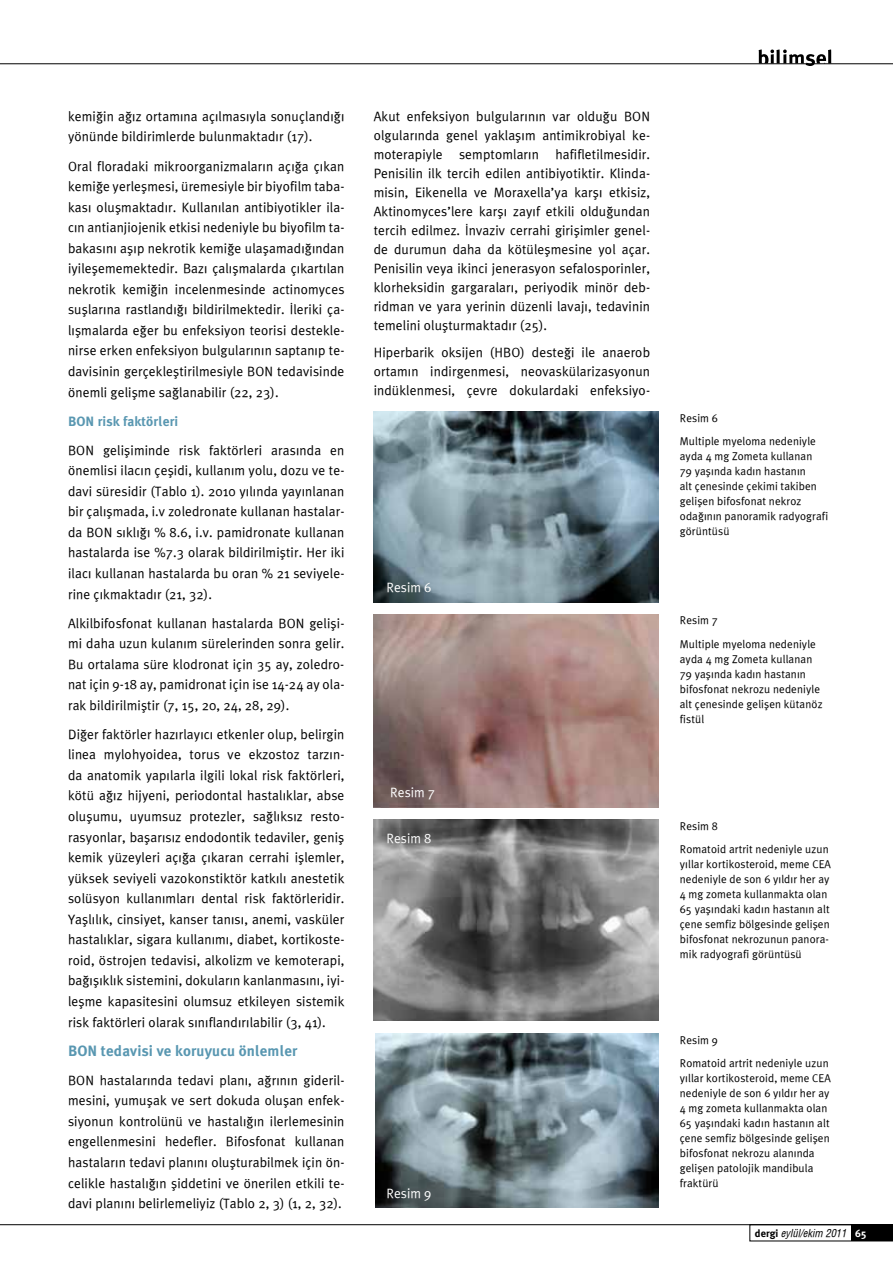
<style>
.page{position:relative;width:893px;height:1263px;background:#fff}
.page>*{position:absolute;margin:0;border:0;box-sizing:border-box;transform-origin:0 0}
.t1{font:15px "Meta Plus Bold Roman Ti";letter-spacing:.01em;color:#5997b1}
.t2{font:13.5px/20.5px "Meta Plus X Normal";letter-spacing:.01em;color:#000;text-align:justify}
.t3{font:13.5px "Meta Plus X Normal";color:#fff}
.t4{font:13.5px "Meta Plus Bold Roman Ti";letter-spacing:.01em;color:#5997b1}
.t5{font:11.25px/15px "Meta Plus X Normal";letter-spacing:.01em;color:#000}
.t6{font:italic 10.5px "Helvetica Condensed X Book";color:#000}
.s1{font-family:"Meta Plus Bold Roman Ti";font-style:normal}
.s2{font-family:"Meta Plus Bold Roman Ti";font-style:normal;color:#fff}
</style>
<div class="page">
<svg style="left:749px;top:1225px;width:144px;height:16px"></svg>
<hr style="left:0;top:63px;width:893px;height:1px;background:#000">
<hr style="left:0;top:1224px;width:893px;height:1px;background:#000">
<svg style="left:759px;top:49px;width:72px;height:17px"></svg>
<img style="left:374px;top:411px;width:285px;height:191px">
<img style="left:374px;top:614px;width:285px;height:193px">
<img style="left:374px;top:819px;width:285px;height:202px">
<img style="left:375px;top:1033px;width:284px;height:174px">
<p class="t2" style="left:68px;top:106px;width:278px">kemiğin ağız ortamına açılmasıyla sonuçlandığı yönünde bildirimlerde bulunmaktadır (17).</p>
<p class="t2" style="left:68px;top:155px;width:278px">Oral floradaki mikroorganizmaların açığa çıkan kemiğe yerleşmesi, üremesiyle bir biyofilm taba&shy;kası oluşmaktadır. Kullanılan antibiyotikler ila&shy;cın antianjiojenik etkisi nedeniyle bu biyofilm ta&shy;bakasını aşıp nekrotik kemiğe ulaşamadığından iyileşememektedir. Bazı çalışmalarda çıkartılan nekrotik kemiğin incelenmesinde actinomyces suşlarına rastlandığı bildirilmektedir. İleriki ça&shy;lışmalarda eğer bu enfeksiyon teorisi destekle&shy;nirse erken enfeksiyon bulgularının saptanıp te&shy;davisinin gerçekleştirilmesiyle BON tedavisinde önemli gelişme sağlanabilir (22, 23).</p>
<p class="t4" style="left:68px;top:413px;width:112px">BON risk faktörleri</p>
<p class="t2" style="left:68px;top:440px;width:278px">BON gelişiminde risk faktörleri arasında en önemlisi ilacın çeşidi, kullanım yolu, dozu ve te&shy;davi süresidir (Tablo 1). 2010 yılında yayınlanan bir çalışmada, i.v zoledronate kullanan hastalar&shy;da BON sıklığı % 8.6, i.v. pamidronate kullanan hastalarda ise %7.3 olarak bildirilmiştir. Her iki ilacı kullanan hastalarda bu oran % 21 seviyele&shy;rine çıkmaktadır (21, 32).</p>
<p class="t2" style="left:68px;top:612px;width:278px">Alkilbifosfonat kullanan hastalarda BON gelişi&shy;mi daha uzun kulanım sürelerinden sonra gelir.<br>Bu ortalama süre klodronat için 35 ay, zoledro&shy;nat için 9-18 ay, pamidronat için ise 14-24 ay ola&shy;rak bildirilmiştir (7, 15, 20, 24, 28, 29).</p>
<p class="t2" style="left:68px;top:724px;width:278px">Diğer faktörler hazırlayıcı etkenler olup, belirgin linea mylohyoidea, torus ve ekzostoz tarzın&shy;da anatomik yapılarla ilgili lokal risk faktörleri, kötü ağız hijyeni, periodontal hastalıklar, abse oluşumu, uyumsuz protezler, sağlıksız resto&shy;rasyonlar, başarısız endodontik tedaviler, geniş kemik yüzeyleri açığa çıkaran cerrahi işlemler, yüksek seviyeli vazokonstiktör katkılı anestetik solüsyon kullanımları dental risk faktörleridir.<br>Yaşlılık, cinsiyet, kanser tanısı, anemi, vasküler hastalıklar, sigara kullanımı, diabet, kortikoste&shy;roid, östrojen tedavisi, alkolizm ve kemoterapi, bağışıklık sistemini, dokuların kanlanmasını, iyi&shy;leşme kapasitesini olumsuz etkileyen sistemik risk faktörleri olarak sınıflandırılabilir (3, 41).</p>
<p class="t1" style="left:68px;top:1042px;width:231px">BON tedavisi ve koruyucu önlemler</p>
<p class="t2" style="left:68px;top:1070px;width:278px">BON hastalarında tedavi planı, ağrının gideril&shy;mesini, yumuşak ve sert dokuda oluşan enfek&shy;siyonun kontrolünü ve hastalığın ilerlemesinin engellenmesini hedefler. Bifosfonat kullanan hastaların tedavi planını oluşturabilmek için ön&shy;celikle hastalığın şiddetini ve önerilen etkili te&shy;davi planını belirlemeliyiz (Tablo 2, 3) (1, 2, 32).</p>
<p class="t2" style="left:374px;top:107px;width:278px;line-height:19px">Akut enfeksiyon bulgularının var olduğu BON olgularında genel yaklaşım antimikrobiyal ke&shy;moterapiyle semptomların hafifletilmesidir.<br>Penisilin ilk tercih edilen antibiyotiktir. Klinda&shy;misin, Eikenella ve Moraxella’ya karşı etkisiz, Aktinomyces’lere karşı zayıf etkili olduğundan tercih edilmez. İnvaziv cerrahi girişimler genel&shy;de durumun daha da kötüleşmesine yol açar.<br>Penisilin veya ikinci jenerasyon sefalosporinler, klorheksidin gargaraları, periyodik minör deb&shy;ridman ve yara yerinin düzenli lavajı, tedavinin temelini oluşturmaktadır (25).</p>
<p class="t2" style="left:374px;top:343px;width:278px;line-height:19px">Hiperbarik oksijen (HBO) desteği ile anaerob ortamın indirgenmesi, neovaskülarizasyonun indüklenmesi, çevre dokulardaki enfeksiyo-</p>
<p class="t3" style="left:386px;top:579px;width:46px">Resim 6</p>
<p class="t3" style="left:390px;top:784px;width:46px">Resim 7</p>
<p class="t3" style="left:386px;top:830px;width:46px">Resim 8</p>
<p class="t3" style="left:386px;top:1185px;width:46px">Resim 9</p>
<p class="t5" style="left:680px;top:406px;width:138px;line-height:23.5px">Resim 6<br>Multiple myeloma nedeniyle</p>
<p class="t5" style="left:680px;top:449px;width:150px">ayda 4 mg Zometa kullanan<br>79 yaşında kadın hastanın<br>alt çenesinde çekimi takiben gelişen bifosfonat nekroz odağının panoramik radyografi görüntüsü</p>
<p class="t5" style="left:680px;top:609px;width:138px;line-height:23.5px">Resim 7<br>Multiple myeloma nedeniyle</p>
<p class="t5" style="left:680px;top:651px;width:144px">ayda 4 mg Zometa kullanan<br>79 yaşında kadın hastanın bifosfonat nekrozu nedeniyle alt çenesinde gelişen kütanöz fistül</p>
<p class="t5" style="left:680px;top:814px;width:150px;line-height:23.5px">Resim 8<br>Romatoid artrit nedeniyle uzun</p>
<p class="t5" style="left:680px;top:857px;width:153px">yıllar kortikosteroid, meme CEA nedeniyle de son 6 yıldır her ay<br>4 mg zometa kullanmakta olan<br>65 yaşındaki kadın hastanın alt çene semfiz bölgesinde gelişen bifosfonat nekrozunun panora&shy;mik radyografi görüntüsü</p>
<p class="t5" style="left:680px;top:1028px;width:150px;line-height:23.5px">Resim 9<br>Romatoid artrit nedeniyle uzun</p>
<p class="t5" style="left:680px;top:1070px;width:152px">yıllar kortikosteroid, meme CEA nedeniyle de son 6 yıldır her ay<br>4 mg zometa kullanmakta olan<br>65 yaşındaki kadın hastanın alt çene semfiz bölgesinde gelişen bifosfonat nekrozu alanında gelişen patolojik mandibula fraktürü</p>
<p class="t6" style="left:755px;top:1227px;width:113px"><span class="s1">dergi</span> eylül/ekim 2011 <span class="s2">65</span></p>
</div>
